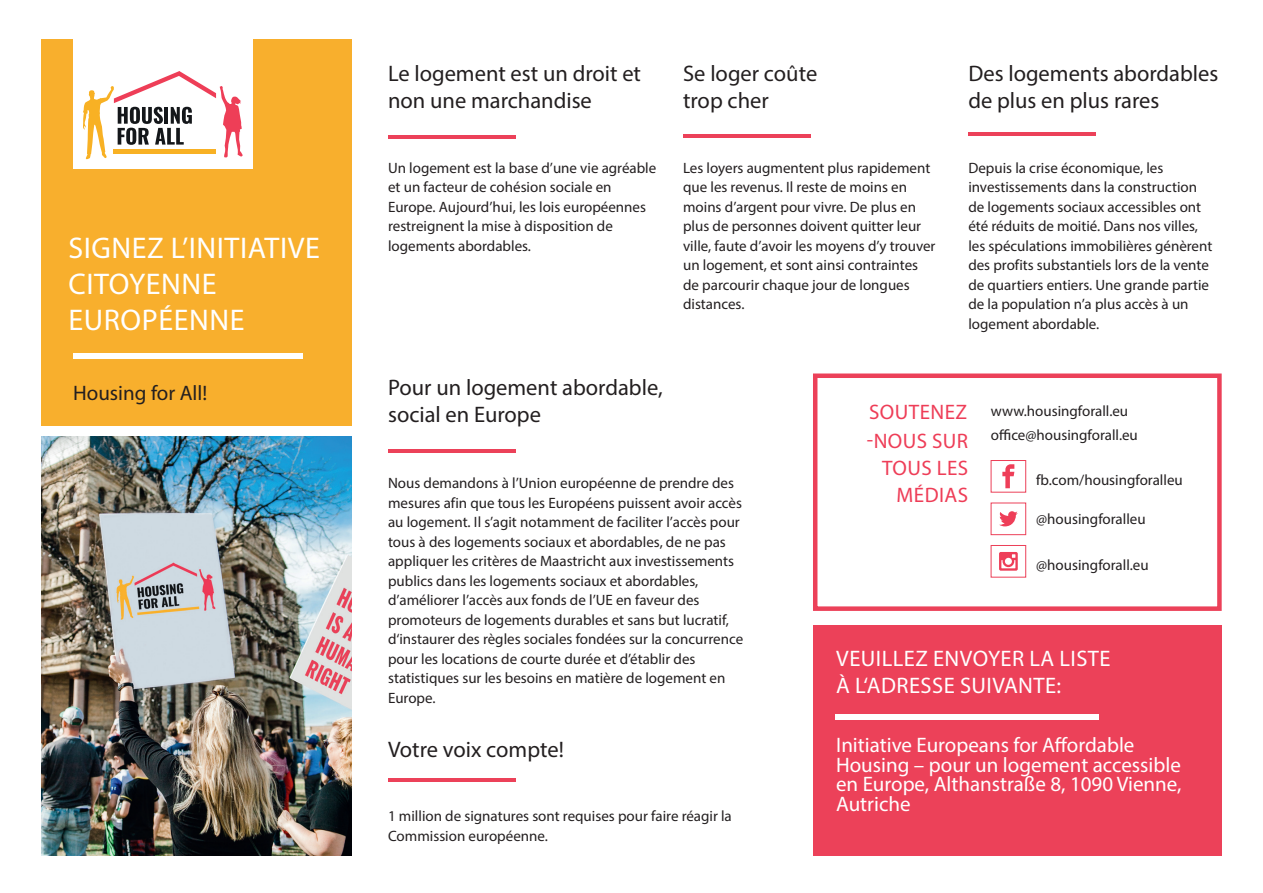
<style>
.page{position:relative;width:1263px;height:893px;background:#fff}
.page>*{position:absolute;margin:0;border:0;box-sizing:border-box;transform-origin:0 0}
.t1{font:30px/36px "Myriad Pro";letter-spacing:.02em;color:#fff}
.Überschrift1{font:22.5px/27px "Myriad Pro";color:#231f20}
.t2{font:22.5px/27px "Myriad Pro";letter-spacing:.02em;color:#fff}
.t3{font:21px/19.5px "Myriad Pro";color:#fff}
.Kontakt{font:21px/27px "Myriad Pro";letter-spacing:.02em;color:#ee3d57;text-align:right}
.t4{font:21px "Myriad Pro";color:#231f20}
.Fließtext{font:15px/19.5px "Myriad Pro";color:#231f20}
</style>
<div class="page">
<div style="left:813px;top:625px;width:409px;height:230px;background:#ec4159"></div>
<div style="left:41px;top:39px;width:311px;height:387px;background:#f8af2d"></div>
<div style="left:73px;top:354px;width:230px;height:5px;background:#fff"></div>
<hr style="left:683px;top:134px;width:128px;height:4px;background:#ec4159">
<hr style="left:968px;top:133px;width:128px;height:3px;background:#ec4159">
<hr style="left:388px;top:135px;width:128px;height:4px;background:#ec4159">
<hr style="left:388px;top:449px;width:128px;height:4px;background:#ec4159">
<div style="left:835px;top:715px;width:264px;height:5px;background:#fff"></div>
<div style="left:813px;top:373px;width:409px;height:238px;border:4px solid #ec4159"></div>
<div style="left:991px;top:460px;width:35px;height:32px;border:1px solid #ec4159"></div>
<div style="left:991px;top:503px;width:35px;height:32px;border:1px solid #ec4159"></div>
<div style="left:991px;top:545px;width:35px;height:32px;border:1px solid #ec4159"></div>
<svg style="left:1002px;top:464px;width:12px;height:24px"></svg>
<svg style="left:999px;top:552px;width:19px;height:19px"></svg>
<svg style="left:999px;top:511px;width:19px;height:15px"></svg>
<div style="left:73px;top:21px;width:179px;height:148px;background:#fff"></div>
<svg style="left:83px;top:71px;width:160px;height:88px"></svg>
<hr style="left:388px;top:778px;width:128px;height:4px;background:#ec4159">
<img style="left:41px;top:436px;width:310px;height:419px">
<p class="t1" style="left:68px;top:230px;width:253px">SIGNEZ L’INITIATIVE<br>CITOYENNE<br>EUROPÉENNE</p>
<p class="t4" style="left:73px;top:380px;width:136px">Housing for All!</p>
<p class="Überschrift1" style="left:388px;top:60px;width:254px">Le logement est un droit et non une marchandise</p>
<p class="Fließtext" style="left:388px;top:158px;width:270px">Un logement est la base d’une vie agréable et un facteur de cohésion sociale en Europe. Aujourd’hui, les lois européennes restreignent la mise à disposition de logements abordables.</p>
<p class="Überschrift1" style="left:683px;top:60px;width:136px">Se loger coûte trop cher</p>
<p class="Fließtext" style="left:683px;top:158px;width:254px">Les loyers augmentent plus rapidement que les revenus. Il reste de moins en moins d’argent pour vivre. De plus en plus de personnes doivent quitter leur ville, faute d’avoir les moyens d’y trouver un logement, et sont ainsi contraintes de parcourir chaque jour de longues distances.</p>
<p class="Überschrift1" style="left:968px;top:60px;width:252px">Des logements abordables de plus en plus rares</p>
<p class="Fließtext" style="left:968px;top:158px;width:246px">Depuis la crise économique, les investissements dans la construction de logements sociaux accessibles ont été réduits de moitié. Dans nos villes, les spéculations immobilières génèrent des profits substantiels lors de la vente de quartiers entiers. Une grande partie de la population n’a plus accès à un logement abordable.</p>
<p class="Überschrift1" style="left:388px;top:374px;width:276px">Pour un logement abordable, social en Europe</p>
<p class="Fließtext" style="left:388px;top:473px;width:357px">Nous demandons à l’Union européenne de prendre des mesures afin que tous les Européens puissent avoir accès au logement. Il s’agit notamment de faciliter l’accès pour tous à des logements sociaux et abordables, de ne pas appliquer les critères de Maastricht aux investissements publics dans les logements sociaux et abordables, d’améliorer l’accès aux fonds de l’UE en faveur des promoteurs de logements durables et sans but lucratif, d‘instaurer des règles sociales fondées sur la concurrence pour les locations de courte durée et d’établir des statistiques sur les besoins en matière de logement en Europe.</p>
<p class="Überschrift1" style="left:388px;top:735px;width:177px">Votre voix compte!</p>
<p class="Fließtext" style="left:388px;top:806px;width:345px">1 million de signatures sont requises pour faire réagir la<br>Commission européenne.</p>
<p class="Kontakt" style="left:869px;top:398px;width:99px">SOUTENEZ</p>
<p class="Kontakt" style="left:867px;top:428px;width:103px">-NOUS SUR<br>TOUS LES<br>MÉDIAS</p>
<p class="Fließtext" style="left:991px;top:401px;width:139px">www.housingforall.eu</p>
<p class="Fließtext" style="left:991px;top:425px;width:148px">office@housingforall.eu</p>
<p class="Fließtext" style="left:1036px;top:470px;width:148px">fb.com/housingforalleu</p>
<p class="Fließtext" style="left:1036px;top:509px;width:111px">@housingforalleu</p>
<p class="Fließtext" style="left:1036px;top:555px;width:114px">@housingforall.eu</p>
<p class="t2" style="left:836px;top:644px;width:276px">VEUILLEZ ENVOYER LA LISTE<br>À L‘ADRESSE SUIVANTE:</p>
<p class="t3" style="left:836px;top:735px;width:347px">Initiative Europeans for Affordable<br>Housing – pour un logement accessible en Europe, Althanstraße 8, 1090 Vienne,<br>Autriche</p>
</div>
